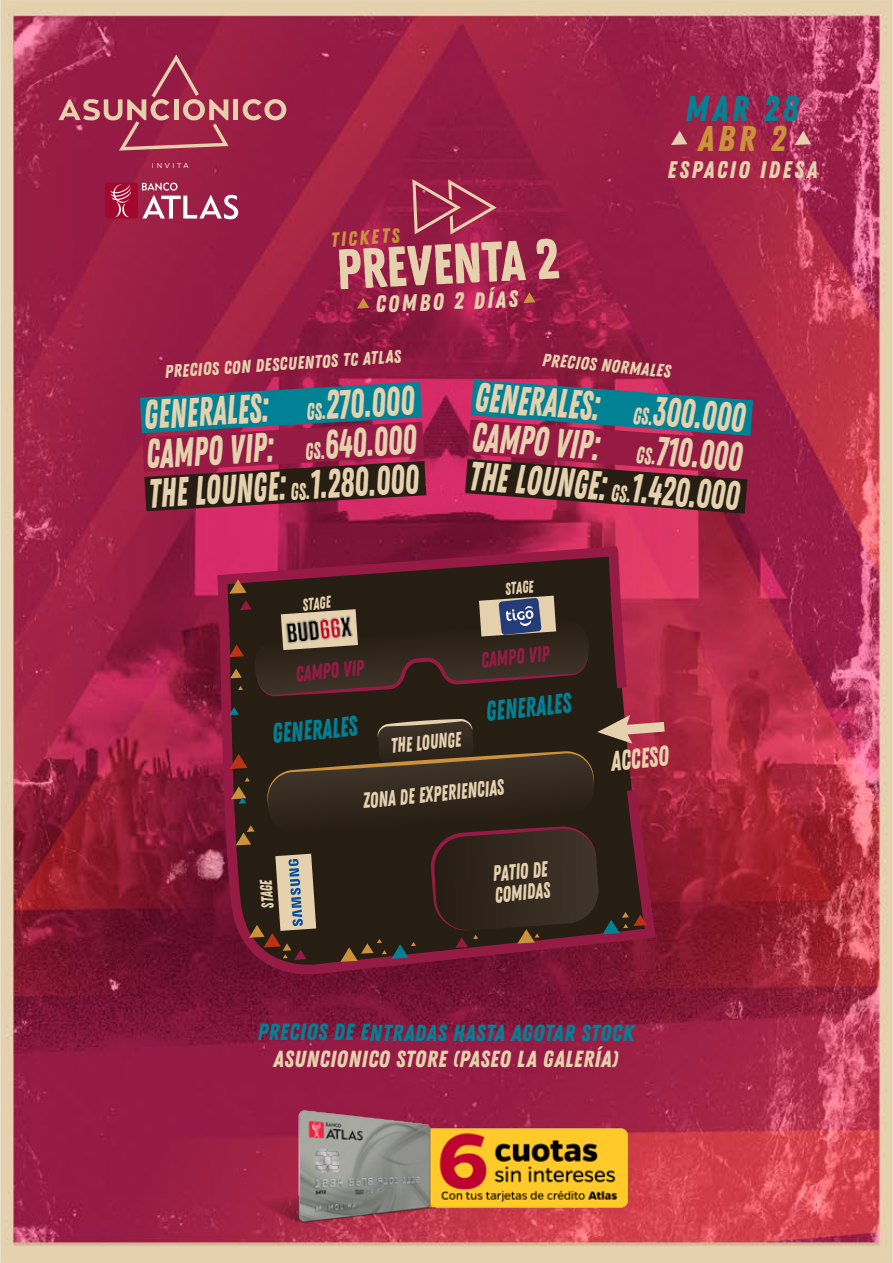
<style>
.page{position:relative;width:893px;height:1263px;background:#fff}
.page>*{position:absolute;margin:0;border:0;box-sizing:border-box;transform-origin:0 0}
.t1{font:italic 56.55px "Zing Rust Demo Base";color:#e6d1ae}
.t2{font:40.95px/39.3px "Zing Rust Demo Base";color:#e6d1ae;scale:.76 1}
.t3{font:35.85px "Zing Rust Demo Base";color:#028094}
.t4{font:35.85px "Zing Rust Demo Base";color:#cc913d}
.t5{font:28.05px "Zing Rust Demo Base";color:#028094;scale:.8 1}
.t6{font:28.05px "Zing Rust Demo Base";color:#e6d1ae;scale:.8 1}
.t7{font:23.85px "Zing Rust Demo Base";letter-spacing:.1em;color:#e6d1ae}
.t8{font:23.4px "Zing Rust Demo Base";color:#e6d1ae}
.t9{font:23.25px "Zing Rust Demo Base";letter-spacing:.02em;color:#028094}
.t10{font:23.25px "Zing Rust Demo Base";letter-spacing:.02em;color:#e6d1ae}
.t11{font:21.9px/21.1px "Zing Rust Demo Base";color:#e6d1ae;scale:.8 1}
.t12{font:21.9px "Zing Rust Demo Base";color:#951b45;scale:.8 1}
.t13{font:21px "Zing Rust Demo Base";color:#e6d1ae;scale:.8 1}
.t14{font:20.4px "Zing Rust Demo Base";color:#cc913d}
.t15{font:18px "Zing Rust Demo Base";color:#e6d1ae}
.t16{font:17.1px "Zing Rust Demo Base";color:#e6d1ae;scale:.8 1}
.t17{font:300 8.1px "Gentona";letter-spacing:.325em;color:#fff}
.s1{font-size:23.85px}
</style>
<div class="page">
<img style="left:0;top:0;width:893px;height:1263px">
<svg style="left:213px;top:122px;width:448px;height:858px"></svg>
<svg style="left:229px;top:579px;width:362px;height:117px"></svg>
<svg style="left:229px;top:707px;width:446px;height:255px"></svg>
<img style="left:258px;top:1104px;width:377px;height:122px">
<svg style="left:671px;top:131px;width:16px;height:14px"></svg>
<svg style="left:795px;top:131px;width:16px;height:14px"></svg>
<svg style="left:412px;top:179px;width:85px;height:56px"></svg>
<svg style="left:357px;top:298px;width:12px;height:11px"></svg>
<svg style="left:523px;top:292px;width:13px;height:11px"></svg>
<svg style="left:140px;top:382px;width:286px;height:129px"></svg>
<svg style="left:465px;top:380px;width:288px;height:134px"></svg>
<svg style="left:59px;top:55px;width:170px;height:96px"></svg>
<div style="left:233px;top:99px;width:5px;height:21px;background:#e5cfad"></div>
<svg style="left:243px;top:99px;width:43px;height:21px"></svg>
<svg style="left:142px;top:183px;width:96px;height:36px"></svg>
<div style="left:105px;top:183px;width:33px;height:36px;background:#a2082d;border-radius:3px"></div>
<svg style="left:111px;top:184px;width:20px;height:33px"></svg>
<p class="t17" style="left:152px;top:161px;width:38px">INVITA</p>
<p class="t14" style="left:330px;top:228px;width:70px;rotate:-4deg">TICKETS</p>
<h1 class="t1" style="left:336px;top:237px;width:224px;rotate:-3deg">preventa 2</h1>
<p class="t8" style="left:375px;top:290px;width:144px;rotate:-2deg">COMBO 2 DÍAS</p>
<p class="t3" style="left:685px;top:88px;width:115px">MAR 28</p>
<p class="t4" style="left:698px;top:117px;width:89px">ABR 2</p>
<p class="t7" style="left:668px;top:156px;width:151px">ESPACIO IDESA</p>
<p class="t15" style="left:164px;top:362px;width:238px;rotate:-4deg">PRECIOS CON DESCUENTOS TC ATLAS</p>
<p class="t15" style="left:543px;top:349px;width:130px;rotate:5deg">PRECIOS NORMALES</p>
<p class="t2" style="left:476px;top:378px;width:358px;rotate:4deg">GENERALES:<br>CAMPO VIP:<br>THE LOUNGE: <span class="s1">GS.</span>1.420.000</p>
<p class="t2" style="left:302px;top:386px;width:149px;rotate:-3deg"><span class="s1">GS.</span>270.000<br><span class="s1">GS.</span>640.000</p>
<p class="t2" style="left:143px;top:395px;width:358px;rotate:-3deg">GENERALES:<br>CAMPO VIP:<br>THE LOUNGE: <span class="s1">GS.</span>1.280.000</p>
<p class="t2" style="left:635px;top:390px;width:149px;rotate:4deg"><span class="s1">GS.</span>300.000<br><span class="s1">GS.</span>710.000</p>
<p class="t16" style="left:301px;top:595px;width:37px;rotate:-6deg">STAGE</p>
<p class="t12" style="left:294px;top:662px;width:87px;rotate:-6deg">CAMPO VIP</p>
<p class="t16" style="left:504px;top:579px;width:37px;rotate:-6deg">STAGE</p>
<p class="t12" style="left:480px;top:648px;width:87px;rotate:-6deg">CAMPO VIP</p>
<p class="t5" style="left:484px;top:695px;width:108px;rotate:-6deg">GENERALES</p>
<p class="t5" style="left:270px;top:718px;width:108px;rotate:-6deg">GENERALES</p>
<p class="t13" style="left:389px;top:734px;width:90px;rotate:-6deg">THE LOUNGE</p>
<p class="t11" style="left:362px;top:791px;width:178px;rotate:-6deg">ZONA DE EXPERIENCIAS</p>
<p class="t16" style="left:258px;top:909px;width:37px;rotate:-94deg">STAGE</p>
<p class="t11" style="left:491px;top:863px;width:71px;rotate:-6deg">PATIO DE<br>COMIDAS</p>
<p class="t6" style="left:609px;top:745px;width:74px;rotate:-6deg">ACCESO</p>
<p class="t9" style="left:257px;top:1019px;width:378px">PRECIOS DE ENTRADAS HASTA AGOTAR STOCK</p>
<p class="t10" style="left:273px;top:1045px;width:346px">ASUNCIONICO STORE (PASEO LA GALERÍA)</p>
</div>
